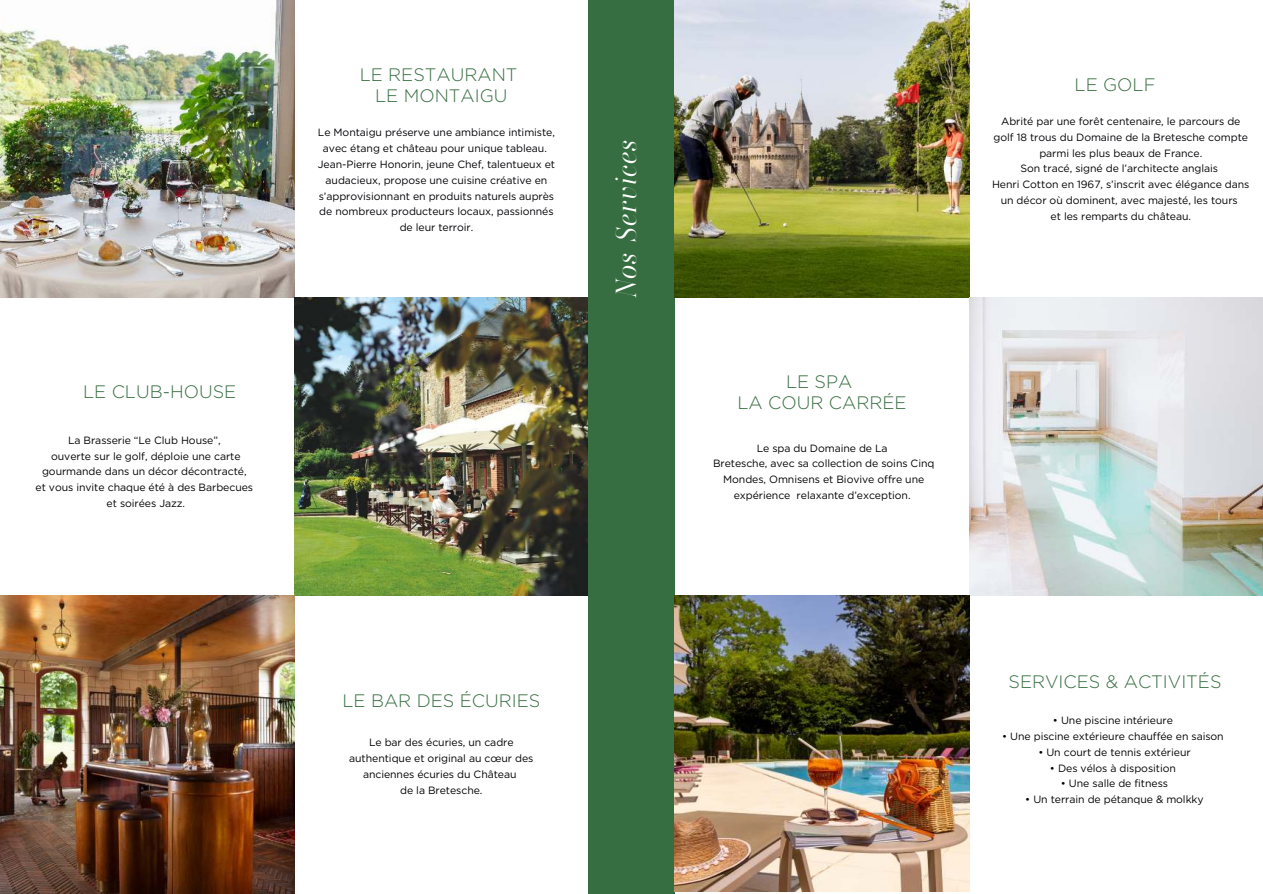
<style>
.page{position:relative;width:1263px;height:894px;background:#fff}
.page>*{position:absolute;margin:0;border:0;box-sizing:border-box;transform-origin:0 0}
.t1{font:italic 300 27px "Austerlitz Pro Affiche";letter-spacing:.04em;color:#fff}
.t2{font:300 18px/21.5px "Gotham";color:#376e41;text-align:center}
.t3{font:10.5px/15.8px "Gotham";letter-spacing:-.005em;color:#000105;text-align:center}
</style>
<div class="page">
<img style="left:0;top:0;width:294px;height:298px">
<img style="left:294px;top:298px;width:294px;height:297px">
<img style="left:0;top:595px;width:294px;height:298px">
<div style="left:588px;top:0;width:87px;height:893px;background:#376e41"></div>
<img style="left:674px;top:0;width:295px;height:298px">
<img style="left:969px;top:298px;width:294px;height:297px">
<img style="left:675px;top:595px;width:294px;height:296px">
<h2 class="t2" style="left:83px;top:380px;width:155px">LE CLUB-HOUSE</h2>
<p class="t3" style="left:36px;top:432px;width:219px">La Brasserie “Le Club House”,<br>ouverte sur le golf, déploie une carte gourmande dans un décor décontracté,<br>et vous invite chaque été à des Barbecues et soirées Jazz.</p>
<h2 class="t2" style="left:360px;top:63px;width:159px">LE RESTAURANT<br>LE MONTAIGU</h2>
<p class="t3" style="left:318px;top:125px;width:239px">Le Montaigu préserve une ambiance intimiste, avec étang et château pour unique tableau.<br>Jean-Pierre Honorin, jeune Chef, talentueux et audacieux, propose une cuisine créative en s’approvisionnant en produits naturels auprès de nombreux producteurs locaux, passionnés de leur terroir.</p>
<h1 class="t1" style="left:606px;top:298px;width:160px;rotate:-90deg">Nos Services</h1>
<h2 class="t2" style="left:342px;top:689px;width:199px">LE BAR DES ÉCURIES</h2>
<p class="t3" style="left:349px;top:734px;width:186px">Le bar des écuries, un cadre authentique et original au cœur des anciennes écuries du Château<br>de la Bretesche.</p>
<h2 class="t2" style="left:1074px;top:73px;width:82px">LE GOLF</h2>
<p class="t3" style="left:992px;top:113px;width:259px">Abrité par une forêt centenaire, le parcours de golf 18 trous du Domaine de la Bretesche compte parmi les plus beaux de France.<br>Son tracé, signé de l’architecte anglais<br>Henri Cotton en 1967, s’inscrit avec élégance dans un décor où dominent, avec majesté, les tours<br>et les remparts du château.</p>
<h2 class="t2" style="left:737px;top:370px;width:171px">LE SPA<br>LA COUR CARRÉE</h2>
<p class="t3" style="left:713px;top:439px;width:223px">Le spa du Domaine de La<br>Bretesche, avec sa collection de soins Cinq Mondes, Omnisens et Biovive offre une expérience relaxante d’exception.</p>
<h2 class="t2" style="left:1008px;top:670px;width:214px">SERVICES &amp; ACTIVITÉS</h2>
<p class="t3" style="left:1053px;top:712px;width:121px">• Une piscine intérieure</p>
<p class="t3" style="left:1002px;top:728px;width:223px">• Une piscine extérieure chauffée en saison</p>
<p class="t3" style="left:1038px;top:743px;width:154px">• Un court de tennis extérieur</p>
<p class="t3" style="left:1050px;top:759px;width:127px">• Des vélos à disposition</p>
<p class="t3" style="left:1061px;top:775px;width:109px">• Une salle de fitness</p>
<p class="t3" style="left:1025px;top:791px;width:180px">• Un terrain de pétanque &amp; molkky</p>
</div>
